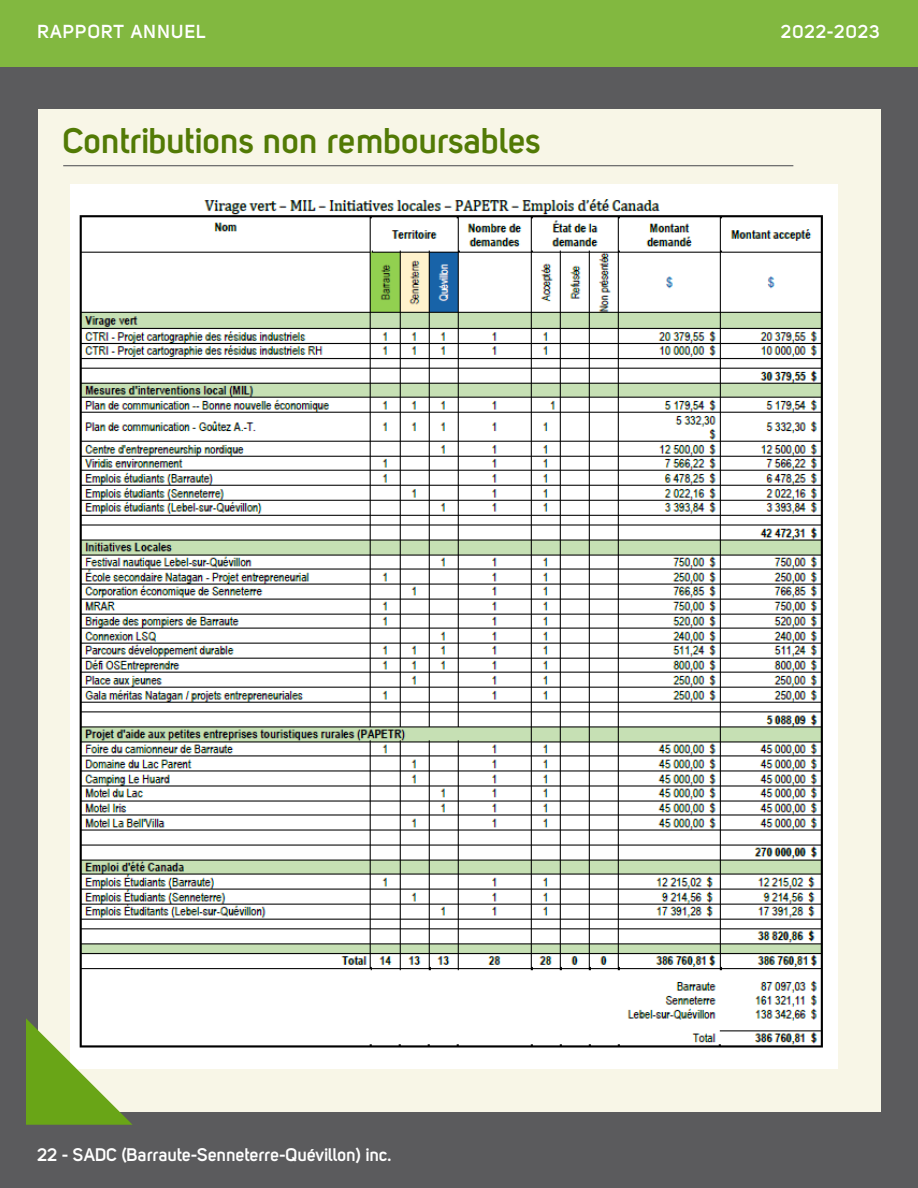
<style>
.page{position:relative;width:918px;height:1188px;background:#5b5b5d}
.page>*{position:absolute;margin:0;border:0;box-sizing:border-box;transform-origin:0 0}
.t1{font:700 35.25px "Uni Sans Semi";color:#527a05}
.t2{font:700 18.6px "Uni Sans Semi";letter-spacing:.05em;color:#fff}
.t3{font:700 18px "Uni Sans Semi";color:#fff}
</style>
<div class="page">
<div style="left:0;top:0;width:918px;height:67px;background:#82b840"></div>
<div style="left:38px;top:110px;width:842px;height:1002px;background:#f8f6e7"></div>
<hr style="left:63px;top:165px;width:730px;height:1px;background:#5b5b5d">
<img style="left:70px;top:184px;width:768px;height:884px">
<svg style="left:26px;top:1018px;width:107px;height:107px"></svg>
<p class="t2" style="left:38px;top:24px;width:170px">RAPPORT ANNUEL</p>
<p class="t2" style="left:781px;top:24px;width:101px">2022-2023</p>
<p class="t1" style="left:63px;top:126px;width:479px">Contributions non remboursables</p>
<p class="t3" style="left:38px;top:1148px;width:356px">22 - SADC (Barraute-Senneterre-Quévillon) inc.</p>
</div>
